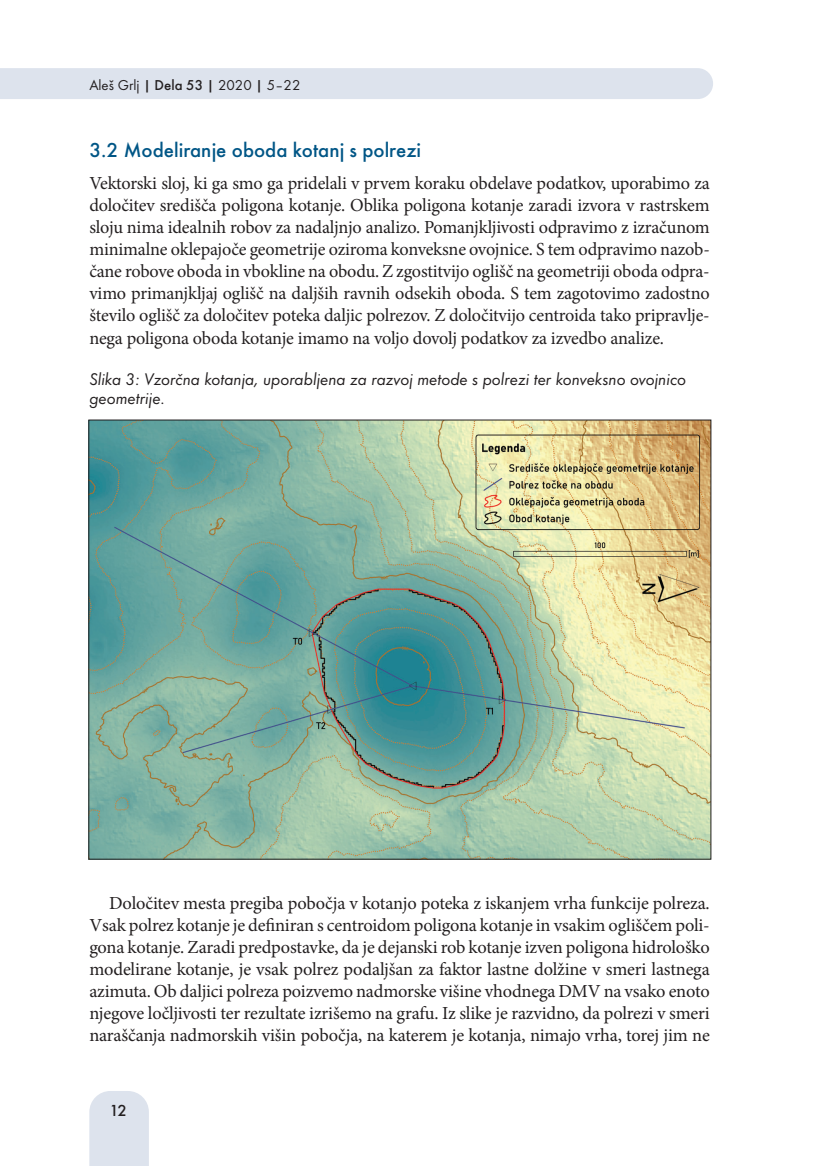
<style>
.page{position:relative;width:819px;height:1166px;background:#fff}
.page>*{position:absolute;margin:0;border:0;box-sizing:border-box;transform-origin:0 0}
.Dela_3_NASLOV{font:500 21px "Futura TEE";color:#015686}
.Body_Text{font:18.38px/22.1px "Minion Pro";letter-spacing:-.01em;color:#231f20;text-align:justify}
.Dela_PODPISI_slikam{font:17.5px/19.2px "Futura TEE Book Obli";color:#231f20}
.t1{font:500 16.62px "Futura TEE";color:#231f20}
.t2{font:14.88px "Futura TEE";color:#231f20}
.s1{font-weight:500}
</style>
<div class="page">
<div style="left:0;top:68px;width:713px;height:31px;background:#dde3ed"></div>
<div style="left:89px;top:1091px;width:60px;height:75px;background:#dde3ed"></div>
<img style="left:90px;top:421px;width:619px;height:436px">
<p class="t2" style="left:89px;top:76px;width:213px">Aleš Grlj <span class="s1">| Dela 53 |</span> 2020 <span class="s1">|</span> 5–22</p>
<p class="Dela_3_NASLOV" style="left:89px;top:138px;width:333px">3.2 Modeliranje oboda kotanj s polrezi</p>
<p class="Body_Text" style="left:89px;top:172px;width:622px">Vektorski sloj, ki ga smo ga pridelali v prvem koraku obdelave podatkov, uporabimo za določitev središča poligona kotanje. Oblika poligona kotanje zaradi izvora v rastrskem sloju nima idealnih robov za nadaljnjo analizo. Pomanjkljivosti odpravimo z izračunom minimalne oklepajoče geometrije oziroma konveksne ovojnice. S tem odpravimo nazob&shy;čane robove oboda in vbokline na obodu. Z zgostitvijo oglišč na geometriji oboda odpra&shy;vimo primanjkljaj oglišč na daljših ravnih odsekih oboda. S tem zagotovimo zadostno število oglišč za določitev poteka daljic polrezov. Z določitvijo centroida tako pripravlje&shy;nega poligona oboda kotanje imamo na voljo dovolj podatkov za izvedbo analize.</p>
<p class="Dela_PODPISI_slikam" style="left:89px;top:369px;width:598px">Slika 3: Vzorčna kotanja, uporabljena za razvoj metode s polrezi ter konveksno ovojnico geometrije.</p>
<p class="Body_Text" style="left:89px;top:892px;width:622px;text-indent:20px">Določitev mesta pregiba pobočja v kotanjo poteka z iskanjem vrha funkcije polreza.<br>Vsak polrez kotanje je definiran s centroidom poligona kotanje in vsakim ogliščem poli&shy;gona kotanje. Zaradi predpostavke, da je dejanski rob kotanje izven poligona hidrološko modelirane kotanje, je vsak polrez podaljšan za faktor lastne dolžine v smeri lastnega azimuta. Ob daljici polreza poizvemo nadmorske višine vhodnega DMV na vsako enoto njegove ločljivosti ter rezultate izrišemo na grafu. Iz slike je razvidno, da polrezi v smeri naraščanja nadmorskih višin pobočja, na katerem je kotanja, nimajo vrha, torej jim ne</p>
<p class="t1" style="left:109px;top:1100px;width:19px">12</p>
</div>
